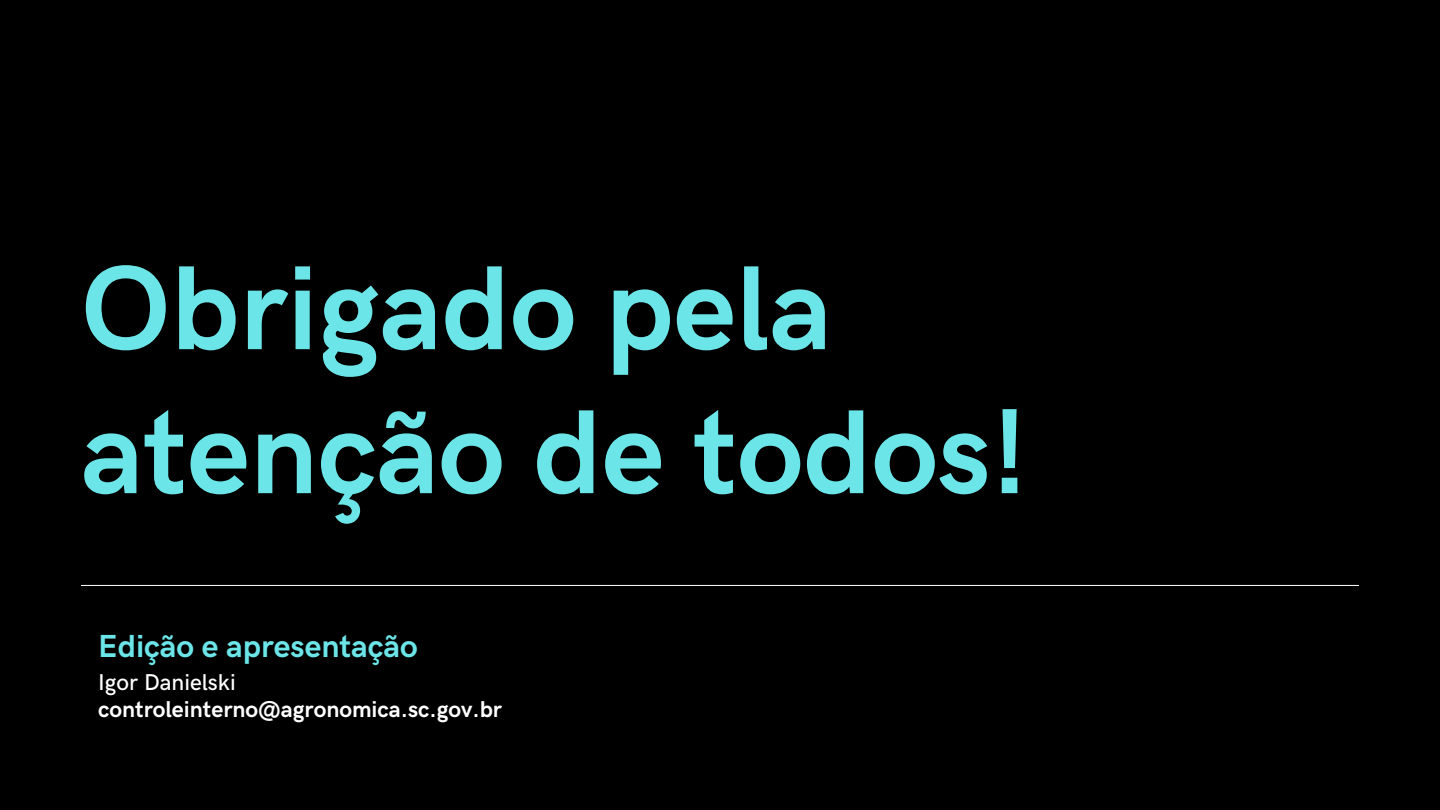
<style>
.page{position:relative;width:1440px;height:810px;background:#000}
.page>*{position:absolute;margin:0;border:0;box-sizing:border-box;transform-origin:0 0}
.t1{font:700 120px/144px "HK Grotesk";color:#6ce5e8}
.t2{font:700 32px "HK Grotesk";color:#6ce5e8}
.t3{font:700 23px "HK Grotesk";color:#fff}
.t4{font:500 23px "HK Grotesk";color:#fff}
</style>
<div class="page">
<hr style="left:81px;top:585px;width:1278px;height:1px;background:#fff">
<h1 class="t1" style="left:81px;top:241px;width:949px">Obrigado pela atenção de todos!</h1>
<h2 class="t2" style="left:98px;top:628px;width:321px">Edição e apresentação</h2>
<p class="t3" style="left:98px;top:696px;width:405px">controleinterno@agronomica.sc.gov.br</p>
<p class="t4" style="left:98px;top:669px;width:139px">Igor Danielski</p>
</div>
